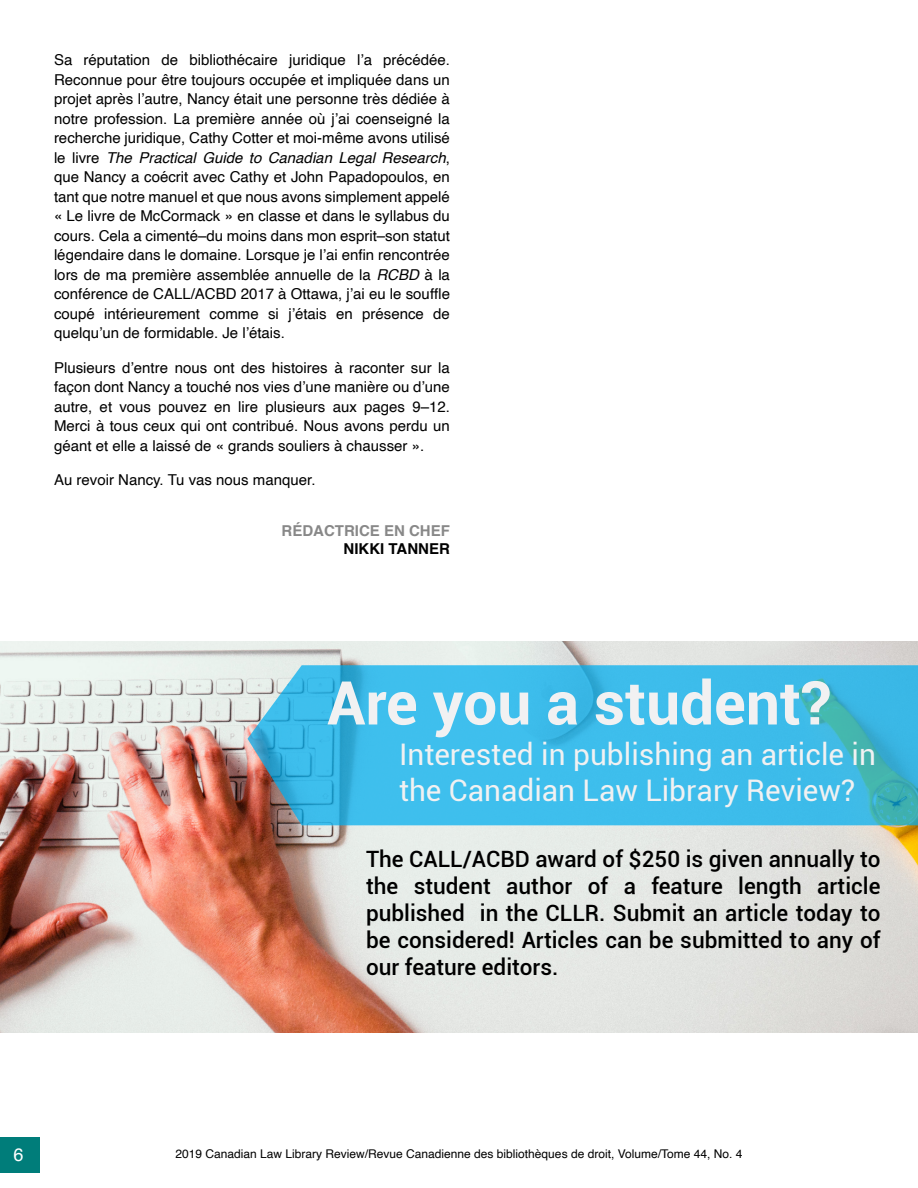
<style>
.page{position:relative;width:918px;height:1188px;background:#fff}
.page>*{position:absolute;margin:0;border:0;box-sizing:border-box;transform-origin:0 0}
.t1{font:700 60.45px "Roboto";color:#f1f1f2}
.t2{font:29.85px/35.7px "Roboto";color:#f1f1f2}
.t3{font:500 22.5px/27px "Roboto";color:#000;text-align:justify}
.t4{font:18px "Helvetica";color:#fff}
.t5{font:15px/19.5px "Helvetica";color:#000;text-align:justify}
.t6{font:700 15px "Helvetica";color:#888}
.t7{font:700 15px "Helvetica";color:#000}
.t8{font:12px "Helvetica";color:#000}
.s1{font-style:italic}
</style>
<div class="page">
<div style="left:0;top:1138px;width:40px;height:35px;background:#007d7a"></div>
<img style="left:0;top:641px;width:918px;height:392px">
<svg style="left:248px;top:665px;width:670px;height:160px;fill:#3dbdeb"></svg>
<p class="t5" style="left:54px;top:51px;width:398px">Sa réputation de bibliothécaire juridique l’a précédée.<br>Reconnue pour être toujours occupée et impliquée dans un projet après l’autre, Nancy était une personne très dédiée à notre profession. La première année où j’ai coenseigné la recherche juridique, Cathy Cotter et moi-même avons utilisé le livre <span class="s1">The Practical Guide to Canadian Legal Research</span>, que Nancy a coécrit avec Cathy et John Papadopoulos, en tant que notre manuel et que nous avons simplement appelé « Le livre de McCormack » en classe et dans le syllabus du cours. Cela a cimenté–du moins dans mon esprit–son statut légendaire dans le domaine. Lorsque je l’ai enfin rencontrée lors de ma première assemblée annuelle de la <span class="s1">RCBD</span> à la conférence de CALL/ACBD 2017 à Ottawa, j’ai eu le souffle coupé intérieurement comme si j’étais en présence de quelqu’un de formidable. Je l’étais.</p>
<p class="t5" style="left:54px;top:358px;width:397px">Plusieurs d’entre nous ont des histoires à raconter sur la façon dont Nancy a touché nos vies d’une manière ou d’une autre, et vous pouvez en lire plusieurs aux pages 9–12.<br>Merci à tous ceux qui ont contribué. Nous avons perdu un géant et elle a laissé de « grands souliers à chausser ».</p>
<p class="t5" style="left:54px;top:471px;width:263px">Au revoir Nancy. Tu vas nous manquer.</p>
<p class="t6" style="left:282px;top:519px;width:170px">RÉDACTRICE EN CHEF</p>
<p class="t7" style="left:344px;top:537px;width:108px">NIKKI TANNER</p>
<p class="t1" style="left:327px;top:660px;width:506px">Are you a student?</p>
<p class="t2" style="left:399px;top:735px;width:478px">Interested in publishing an article in the Canadian Law Library Review?</p>
<p class="t3" style="left:366px;top:845px;width:516px">The CALL/ACBD award of $250 is given annually to the student author of a feature length article published in the CLLR. Submit an article today to be considered! Articles can be submitted to any of our feature editors.</p>
<p class="t4" style="left:13px;top:1140px;width:12px">6</p>
<p class="t8" style="left:175px;top:1144px;width:569px">2019 Canadian Law Library Review/Revue Canadienne des bibliothèques de droit, Volume/Tome 44, No. 4</p>
</div>
